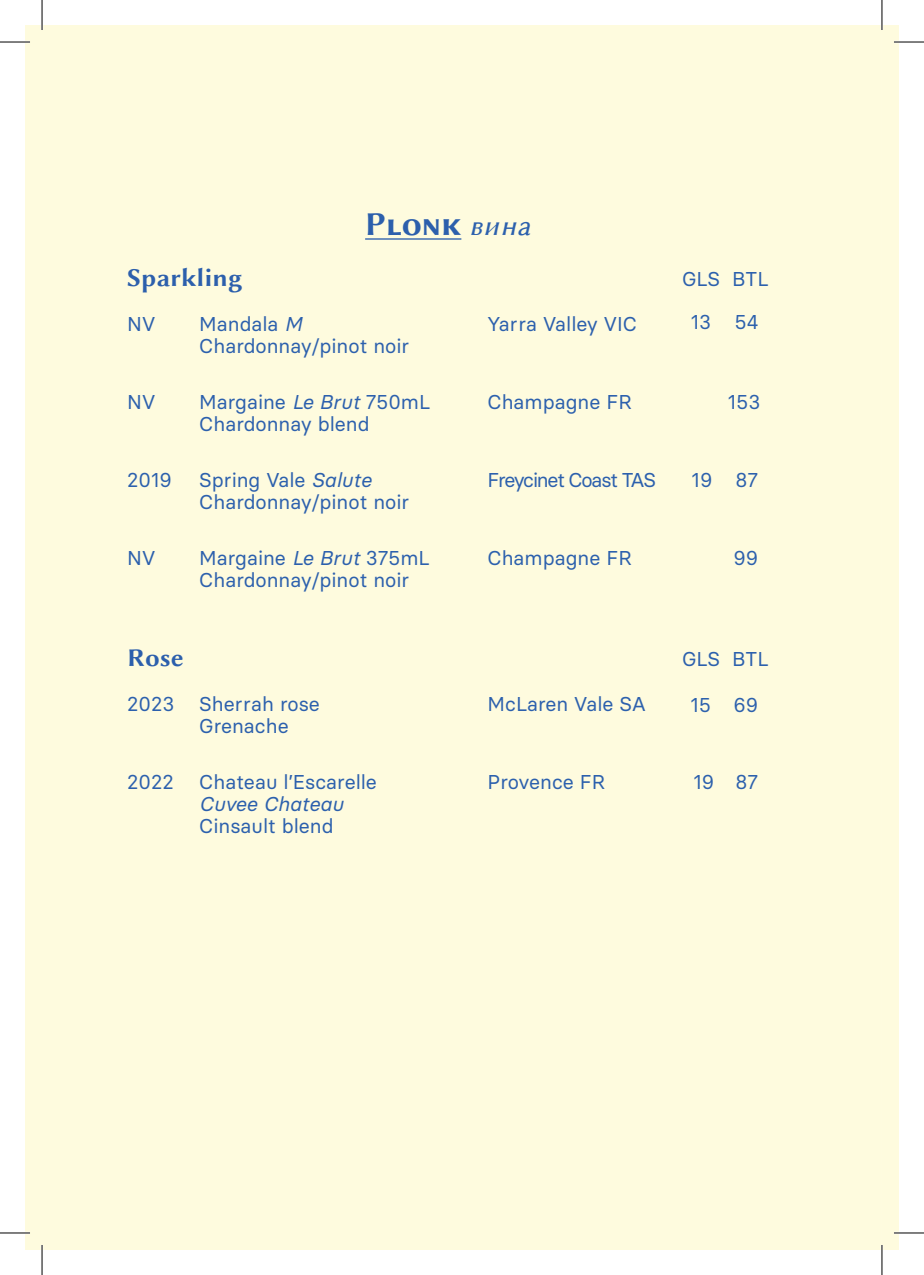
<style>
.page{position:relative;width:924px;height:1275px;background:#fff}
.page>*{position:absolute;margin:0;border:0;box-sizing:border-box;transform-origin:0 0}
.t1{font:34px "Lin Biolinum Capitals B";color:#2c5fac}
.ALT_Item_headings{font:26px "Lin Biolinum B";color:#2c5fac}
.ALT_body_copy{font:20px/22px "Basier Circle";color:#2c60ad}
.Item_headings{font:20px "Basier Circle";color:#2c60ad}
.ALT_body_copy-2{font:20px "Basier Circle";letter-spacing:-.06em;color:#2c60ad}
.ALT_Item_headings-2{font:20px "Basier Circle";color:#2c60ad}
.s1{font-family:"Lin Biolinum Capitals I";font-size:30px;color:#2c60ad}
.s2{font-style:italic}
</style>
<div class="page">
<div style="left:881px;top:25px;width:17px;height:1225px;background:#fefbde"></div>
<div style="left:25px;top:25px;width:856px;height:1225px;background:#fefbde"></div>
<hr style="left:365px;top:238px;width:96px;height:2px;background:#2c5fac">
<hr style="left:0;top:41px;width:30px;height:2px;background:#fff">
<hr style="left:893px;top:41px;width:30px;height:2px;background:#fff">
<hr style="left:0;top:1231px;width:30px;height:3px;background:#fff">
<hr style="left:893px;top:1231px;width:30px;height:3px;background:#fff">
<hr style="left:41px;top:0;width:2px;height:30px;background:#fff">
<hr style="left:41px;top:1245px;width:2px;height:30px;background:#fff">
<hr style="left:880px;top:0;width:2px;height:30px;background:#fff">
<hr style="left:880px;top:1245px;width:2px;height:30px;background:#fff">
<hr style="left:0;top:42px;width:30px;height:1px;background:#000">
<hr style="left:893px;top:42px;width:30px;height:1px;background:#000">
<hr style="left:0;top:1232px;width:30px;height:1px;background:#000">
<hr style="left:893px;top:1232px;width:30px;height:1px;background:#000">
<hr style="left:42px;top:0;width:1px;height:30px;background:#000">
<hr style="left:42px;top:1245px;width:1px;height:30px;background:#000">
<hr style="left:881px;top:0;width:1px;height:30px;background:#000">
<hr style="left:881px;top:1245px;width:1px;height:30px;background:#000">
<p class="t1" style="left:365px;top:200px;width:167px">Plonk <span class="s1">вина</span></p>
<p class="ALT_Item_headings" style="left:127px;top:259px;width:117px">Sparkling</p>
<p class="ALT_Item_headings-2" style="left:681px;top:266px;width:88px">GLS BTL</p>
<p class="ALT_body_copy" style="left:127px;top:312px;width:30px">NV</p>
<p class="ALT_body_copy" style="left:199px;top:312px;width:104px">Mandala <span class="s2">M</span></p>
<p class="ALT_body_copy" style="left:487px;top:312px;width:151px">Yarra Valley VIC</p>
<p class="ALT_body_copy" style="left:199px;top:334px;width:211px">Chardonnay/pinot noir</p>
<p class="ALT_body_copy" style="left:127px;top:390px;width:30px">NV</p>
<p class="ALT_body_copy" style="left:199px;top:390px;width:232px">Margaine <span class="s2">Le Brut</span> 750mL</p>
<p class="ALT_body_copy" style="left:487px;top:390px;width:146px">Champagne FR</p>
<p class="ALT_body_copy" style="left:199px;top:412px;width:172px">Chardonnay blend</p>
<p class="ALT_body_copy" style="left:127px;top:468px;width:46px">2019</p>
<p class="ALT_body_copy" style="left:199px;top:468px;width:173px">Spring Vale <span class="s2">Salute</span></p>
<p class="ALT_body_copy-2" style="left:487px;top:467px;width:170px">Freycinet Coast TAS</p>
<p class="ALT_body_copy" style="left:199px;top:490px;width:211px">Chardonnay/pinot noir</p>
<p class="ALT_body_copy" style="left:127px;top:546px;width:30px">NV</p>
<p class="ALT_body_copy" style="left:199px;top:546px;width:232px">Margaine <span class="s2">Le Brut</span> 375mL</p>
<p class="ALT_body_copy" style="left:487px;top:546px;width:146px">Champagne FR</p>
<p class="ALT_body_copy" style="left:199px;top:568px;width:211px">Chardonnay/pinot noir</p>
<p class="Item_headings" style="left:690px;top:309px;width:69px">13 54</p>
<p class="Item_headings" style="left:727px;top:389px;width:34px">153</p>
<p class="Item_headings" style="left:691px;top:467px;width:68px">19 87</p>
<p class="Item_headings" style="left:733px;top:545px;width:26px">99</p>
<p class="ALT_Item_headings" style="left:127px;top:639px;width:58px">Rose</p>
<p class="ALT_Item_headings-2" style="left:681px;top:646px;width:88px">GLS BTL</p>
<p class="ALT_body_copy" style="left:127px;top:692px;width:194px">2023 Sherrah rose</p>
<p class="ALT_body_copy" style="left:487px;top:692px;width:160px">McLaren Vale SA</p>
<p class="ALT_body_copy" style="left:199px;top:714px;width:91px">Grenache</p>
<p class="Item_headings" style="left:690px;top:692px;width:69px">15 69</p>
<p class="ALT_body_copy" style="left:127px;top:770px;width:48px">2022</p>
<p class="ALT_body_copy" style="left:199px;top:770px;width:179px">Chateau l’Escarelle</p>
<p class="ALT_body_copy" style="left:487px;top:770px;width:119px">Provence FR</p>
<p class="ALT_body_copy" style="left:199px;top:792px;width:145px"><span class="s2">Cuvee Chateau<br></span>Cinsault blend</p>
<p class="Item_headings" style="left:693px;top:769px;width:66px">19 87</p>
</div>
